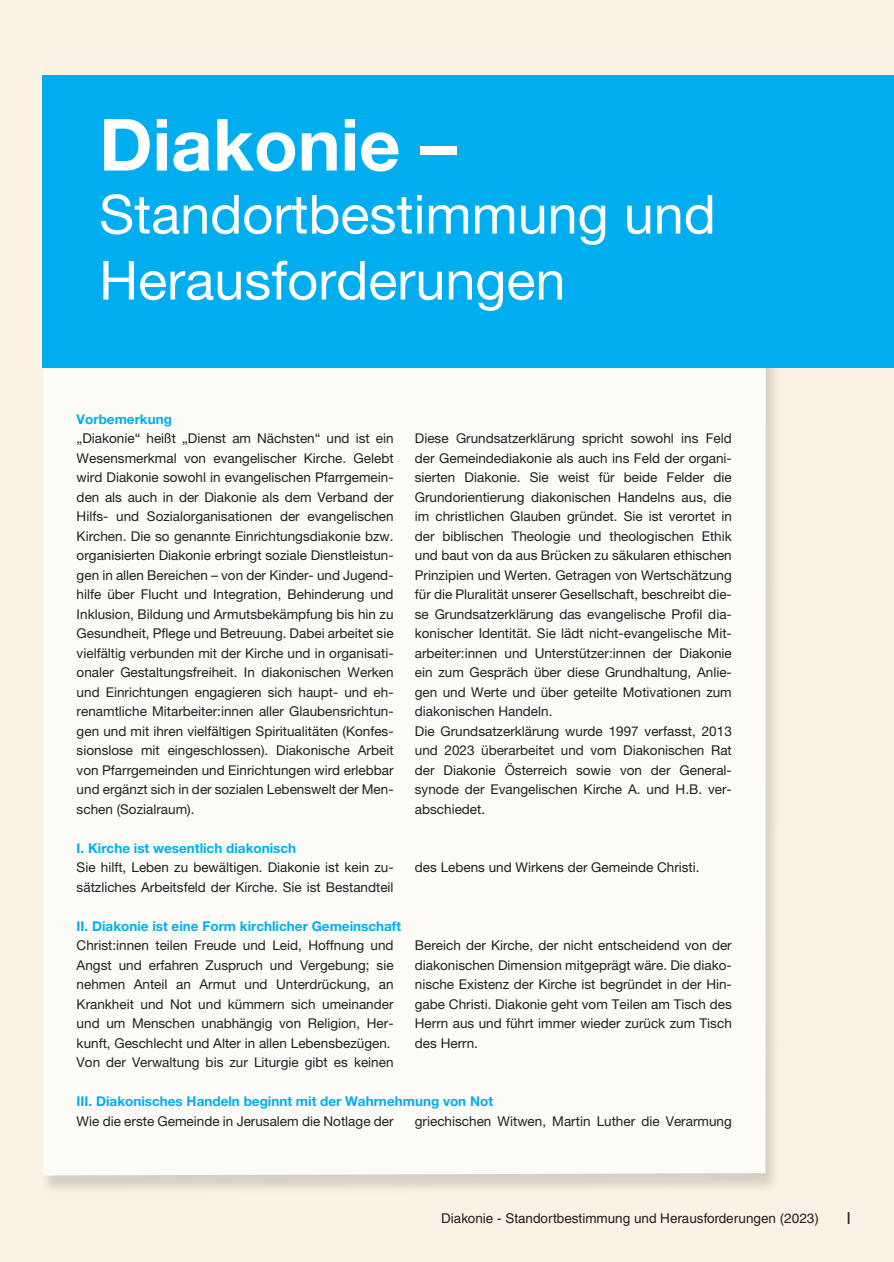
<style>
.page{position:relative;width:894px;height:1262px;background:#fff}
.page>*{position:absolute;margin:0;border:0;box-sizing:border-box;transform-origin:0 0}
.t1{font:700 72px "Helvetica Neue LT Pro";color:#fff}
.t2{font:54px/66px "Helvetica Neue LT Pro";color:#fff}
.t3{font:16.5px "Helvetica LT Std";color:#231f20}
.t4{font:13.5px/19.5px "Helvetica Neue LT Pro";color:#231f20}
.t5{font:700 13.5px "Helvetica Neue LT Pro";color:#00aeef}
.t6{font:13.5px "Helvetica LT Std";color:#231f20}
</style>
<div class="page">
<div style="left:0;top:0;width:893px;height:1262px;background:#fbf2e5"></div>
<div style="left:40px;top:82px;width:741px;height:1114px;background:#231f20;opacity:.23"></div>
<div style="left:43px;top:368px;width:722px;height:807px;background:#fdfbf8"></div>
<div style="left:43px;top:76px;width:850px;height:292px;background:#00aeef"></div>
<h1 class="t1" style="left:99px;top:100px;width:359px">Diakonie –</h1>
<h2 class="t2" style="left:99px;top:181px;width:618px">Standortbestimmung und<br>Herausforderungen</h2>
<p class="t5" style="left:77px;top:410px;width:97px">Vorbemerkung</p>
<p class="t4" style="left:77px;top:428px;width:318px;text-align:justify">„Diakonie“ heißt „Dienst am Nächsten“ und ist ein Wesensmerkmal von evangelischer Kirche. Gelebt wird Diakonie sowohl in evangelischen Pfarrgemein&shy;den als auch in der Diakonie als dem Verband der Hilfs- und Sozialorganisationen der evangelischen Kirchen. Die so genannte Einrichtungsdiakonie bzw. organisierten Diakonie erbringt soziale Dienstleistun&shy;gen in allen Bereichen – von der Kinder- und Jugend&shy;hilfe über Flucht und Integration, Behinderung und Inklusion, Bildung und Armutsbekämpfung bis hin zu Gesundheit, Pflege und Betreuung. Dabei arbeitet sie vielfältig verbunden mit der Kirche und in organisati&shy;onaler Gestaltungsfreiheit. In diakonischen Werken und Einrichtungen engagieren sich haupt- und eh&shy;renamtliche Mitarbeiter:innen aller Glaubensrichtun&shy;gen und mit ihren vielfältigen Spiritualitäten (Konfes&shy;sionslose mit eingeschlossen). Diakonische Arbeit von Pfarrgemeinden und Einrichtungen wird erlebbar und ergänzt sich in der sozialen Lebenswelt der Men&shy;schen (Sozialraum).</p>
<p class="t4" style="left:415px;top:428px;width:318px">Diese Grundsatzerklärung spricht sowohl ins Feld der Gemeindediakonie als auch ins Feld der organi&shy;sierten Diakonie. Sie weist für beide Felder die Grundorientierung diakonischen Handelns aus, die im christlichen Glauben gründet. Sie ist verortet in der biblischen Theologie und theologischen Ethik und baut von da aus Brücken zu säkularen ethischen Prinzipien und Werten. Getragen von Wertschätzung für die Pluralität unserer Gesellschaft, beschreibt die&shy;se Grundsatzerklärung das evangelische Profil dia&shy;konischer Identität. Sie lädt nicht-evangelische Mit&shy;arbeiter:innen und Unterstützer:innen der Diakonie ein zum Gespräch über diese Grundhaltung, Anlie&shy;gen und Werte und über geteilte Motivationen zum diakonischen Handeln.<br>Die Grundsatzerklärung wurde 1997 verfasst, 2013 und 2023 überarbeitet und vom Diakonischen Rat der Diakonie Österreich sowie von der General&shy;synode der Evangelischen Kirche A. und H.B. ver&shy;abschiedet.</p>
<p class="t5" style="left:77px;top:839px;width:221px">I. Kirche ist wesentlich diakonisch</p>
<p class="t4" style="left:77px;top:857px;width:318px">Sie hilft, Leben zu bewältigen. Diakonie ist kein zu&shy;sätzliches Arbeitsfeld der Kirche. Sie ist Bestandteil</p>
<p class="t4" style="left:415px;top:857px;width:286px">des Lebens und Wirkens der Gemeinde Christi.</p>
<p class="t5" style="left:77px;top:917px;width:326px">II. Diakonie ist eine Form kirchlicher Gemeinschaft</p>
<p class="t4" style="left:77px;top:935px;width:318px">Christ:innen teilen Freude und Leid, Hoffnung und Angst und erfahren Zuspruch und Vergebung; sie nehmen Anteil an Armut und Unterdrückung, an Krankheit und Not und kümmern sich umeinander und um Menschen unabhängig von Religion, Her&shy;kunft, Geschlecht und Alter in allen Lebensbezügen.<br>Von der Verwaltung bis zur Liturgie gibt es keinen</p>
<p class="t4" style="left:415px;top:935px;width:318px;text-align:justify">Bereich der Kirche, der nicht entscheidend von der diakonischen Dimension mitgeprägt wäre. Die diako&shy;nische Existenz der Kirche ist begründet in der Hin&shy;gabe Christi. Diakonie geht vom Teilen am Tisch des Herrn aus und führt immer wieder zurück zum Tisch des Herrn.</p>
<p class="t5" style="left:77px;top:1093px;width:418px">III. Diakonisches Handeln beginnt mit der Wahrnehmung von Not</p>
<p class="t4" style="left:77px;top:1111px;width:318px">Wie die erste Gemeinde in Jerusalem die Notlage der</p>
<p class="t4" style="left:415px;top:1111px;width:318px">griechischen Witwen, Martin Luther die Verarmung</p>
<p class="t6" style="left:441px;top:1210px;width:379px">Diakonie - Standortbestimmung und Herausforderungen (2023)</p>
<p class="t3" style="left:846px;top:1208px;width:6px">I</p>
</div>
